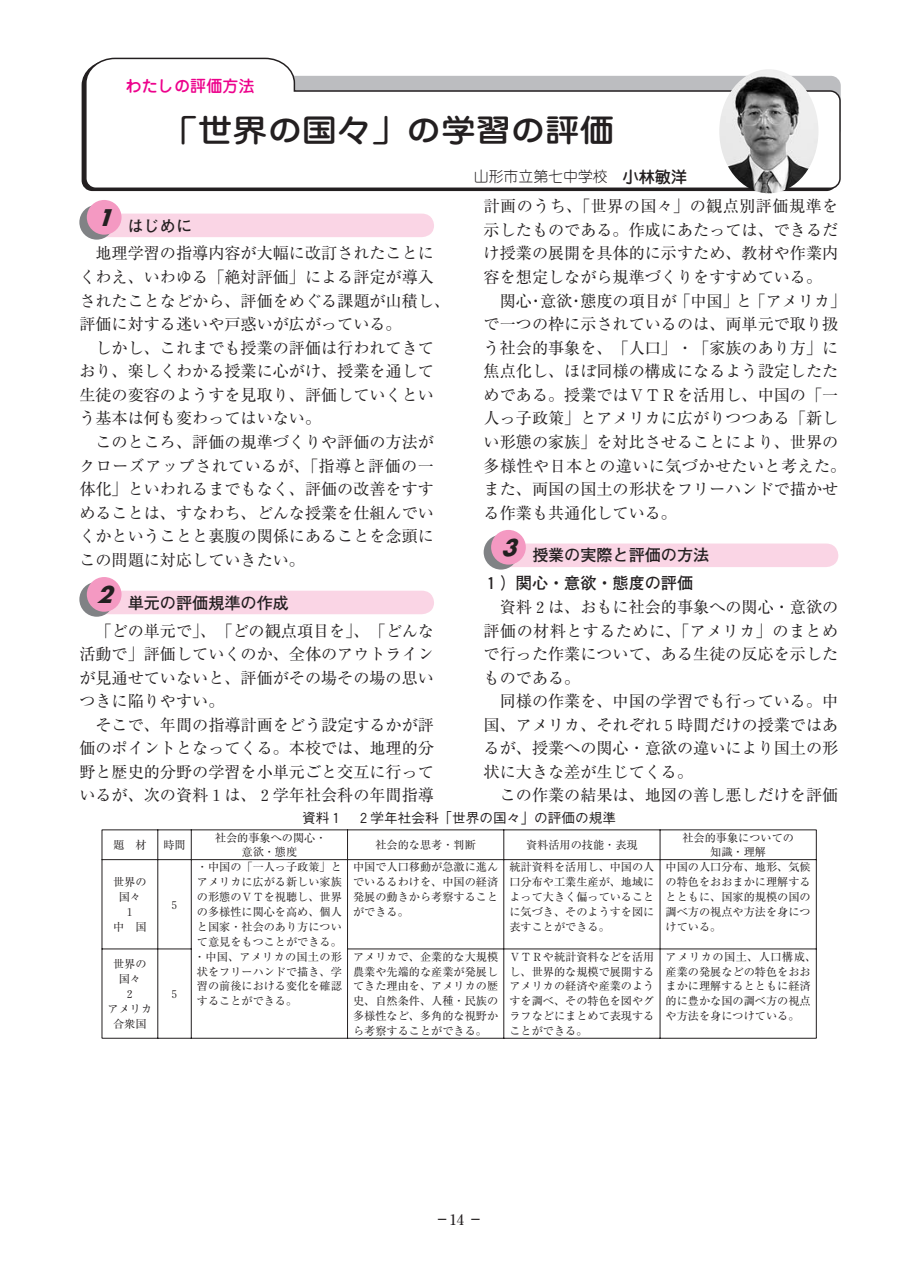
<style>
.page{position:relative;width:903px;height:1276px;background:#fff}
.page>*{position:absolute;margin:0;border:0;box-sizing:border-box;transform-origin:0 0}
.t1{font:31.32px "Jun 34 Medium 83 pv RKSJ H";color:#231f20;scale:1.11 1}
.t2{font:16.1px/23.6px "Ryumin";color:#231f20}
.t3{font:700 16.1px/27.8px "Futo Go B101";color:#231f20}
.t4{font:16.1px "Jun 34 Medium 83 pv RKSJ H";color:#ed028c}
.t5{font:14.88px "Jun 101 Light 83 pv RKSJ H";color:#231f20}
.t6{font:500 14.88px "Ryumin";color:#231f20}
.t7{font:500 13.65px "Gothic BBB";color:#231f20}
.t8{font:11.2px/14.9px "Ryumin";color:#231f20;text-align:justify}
.s1{font-family:"Jun 34 Medium 83 pv RKSJ H";font-size:16.1px}
</style>
<div class="page">
<svg style="left:84px;top:57px;width:757px;height:133px"></svg>
<img style="left:719px;top:69px;width:99px;height:124px;border-radius:50%">
<svg style="left:79px;top:205px;width:35px;height:35px"></svg>
<div style="left:87px;top:200px;width:35px;height:35px;background:#f499c2;border-radius:50%"></div>
<svg style="left:79px;top:582px;width:35px;height:35px"></svg>
<div style="left:87px;top:577px;width:35px;height:35px;background:#f499c2;border-radius:50%"></div>
<div style="left:484px;top:535px;width:34px;height:34px;background:#808285;border-radius:50%"></div>
<div style="left:491px;top:530px;width:35px;height:35px;background:#f499c2;border-radius:50%"></div>
<hr style="left:102px;top:829px;width:56px;height:1px;background:#231f20">
<hr style="left:158px;top:829px;width:33px;height:1px;background:#231f20">
<hr style="left:158px;top:829px;width:1px;height:30px;background:#231f20">
<hr style="left:192px;top:829px;width:155px;height:1px;background:#231f20">
<hr style="left:191px;top:829px;width:1px;height:30px;background:#231f20">
<hr style="left:348px;top:829px;width:156px;height:1px;background:#231f20">
<hr style="left:347px;top:829px;width:1px;height:30px;background:#231f20">
<hr style="left:504px;top:829px;width:156px;height:1px;background:#231f20">
<hr style="left:504px;top:829px;width:1px;height:30px;background:#231f20">
<hr style="left:660px;top:829px;width:157px;height:1px;background:#231f20">
<hr style="left:660px;top:829px;width:1px;height:30px;background:#231f20">
<hr style="left:102px;top:859px;width:56px;height:1px;background:#231f20">
<svg style="left:102px;top:830px;width:1px;height:29px"></svg>
<hr style="left:102px;top:860px;width:1px;height:88px;background:#231f20">
<hr style="left:158px;top:859px;width:34px;height:1px;background:#231f20">
<hr style="left:158px;top:860px;width:1px;height:88px;background:#231f20">
<hr style="left:192px;top:859px;width:156px;height:1px;background:#231f20">
<hr style="left:191px;top:860px;width:1px;height:88px;background:#231f20">
<hr style="left:348px;top:859px;width:156px;height:1px;background:#231f20">
<hr style="left:347px;top:860px;width:1px;height:88px;background:#231f20">
<hr style="left:504px;top:859px;width:156px;height:1px;background:#231f20">
<hr style="left:504px;top:860px;width:1px;height:88px;background:#231f20">
<hr style="left:660px;top:859px;width:157px;height:1px;background:#231f20">
<svg style="left:816px;top:830px;width:1px;height:29px"></svg>
<hr style="left:660px;top:860px;width:1px;height:88px;background:#231f20">
<hr style="left:816px;top:860px;width:1px;height:88px;background:#231f20">
<hr style="left:102px;top:948px;width:56px;height:1px;background:#231f20">
<hr style="left:102px;top:949px;width:1px;height:89px;background:#231f20">
<hr style="left:158px;top:948px;width:34px;height:1px;background:#231f20">
<hr style="left:158px;top:949px;width:1px;height:89px;background:#231f20">
<hr style="left:191px;top:949px;width:1px;height:89px;background:#231f20">
<hr style="left:347px;top:948px;width:157px;height:1px;background:#231f20">
<hr style="left:347px;top:949px;width:1px;height:89px;background:#231f20">
<hr style="left:504px;top:948px;width:156px;height:1px;background:#231f20">
<hr style="left:504px;top:949px;width:1px;height:89px;background:#231f20">
<hr style="left:660px;top:948px;width:157px;height:1px;background:#231f20">
<hr style="left:660px;top:949px;width:1px;height:89px;background:#231f20">
<hr style="left:816px;top:949px;width:1px;height:89px;background:#231f20">
<hr style="left:102px;top:1038px;width:56px;height:1px;background:#231f20">
<hr style="left:158px;top:1038px;width:33px;height:1px;background:#231f20">
<hr style="left:192px;top:1038px;width:155px;height:1px;background:#231f20">
<hr style="left:348px;top:1038px;width:156px;height:1px;background:#231f20">
<hr style="left:504px;top:1038px;width:156px;height:1px;background:#231f20">
<hr style="left:660px;top:1038px;width:157px;height:1px;background:#231f20">
<svg style="left:94px;top:209px;width:340px;height:28px"></svg>
<svg style="left:94px;top:585px;width:340px;height:29px"></svg>
<svg style="left:499px;top:538px;width:339px;height:29px"></svg>
<p class="t4" style="left:126px;top:80px;width:130px">わたしの評価方法</p>
<h1 class="t1" style="left:163px;top:118px;width:408px">「世界の国々」の学習の評価</h1>
<p class="t5" style="left:474px;top:171px;width:215px">山形市立第七中学校 <span class="s1">小林敏洋</span></p>
<p class="t3" style="left:128px;top:214px;width:66px">はじめに</p>
<p class="t2" style="left:79px;top:244px;width:372px">　地理学習の指導内容が大幅に改訂されたことにくわえ、いわゆる「絶対評価」による評定が導入されたことなどから、評価をめぐる課題が山積し、評価に対する迷いや戸惑いが広がっている。<br>　しかし、これまでも授業の評価は行われてきており、楽しくわかる授業に心がけ、授業を通して生徒の変容のようすを見取り、評価していくという基本は何も変わってはいない。<br>　このところ、評価の規準づくりや評価の方法がクローズアップされているが、「指導と評価の一体化」といわれるまでもなく、評価の改善をすすめることは、すなわち、どんな授業を仕組んでいくかということと裏腹の関係にあることを念頭にこの問題に対応していきたい。</p>
<p class="t3" style="left:128px;top:591px;width:163px">単元の評価規準の作成</p>
<p class="t2" style="left:79px;top:621px;width:356px">　「どの単元で」、「どの観点項目を」、「どんな活動で」評価していくのか、全体のアウトラインが見通せていないと、評価がその場その場の思いつきに陥りやすい。<br>　そこで、年間の指導計画をどう設定するかが評価のポイントとなってくる。本校では、地理的分野と歴史的分野の学習を小単元ごと交互に行っているが、次の資料１は、２学年社会科の年間指導</p>
<p class="t2" style="left:484px;top:197px;width:364px">計画のうち、「世界の国々」の観点別評価規準を示したものである。作成にあたっては、できるだけ授業の展開を具体的に示すため、教材や作業内容を想定しながら規準づくりをすすめている。<br>　関心・意欲・態度の項目が「中国」と「アメリカ」で一つの枠に示されているのは、両単元で取り扱う社会的事象を、「人口」・「家族のあり方」に焦点化し、ほぼ同様の構成になるよう設定したためである。授業ではＶＴＲを活用し、中国の「一人っ子政策」とアメリカに広がりつつある「新しい形態の家族」を対比させることにより、世界の多様性や日本との違いに気づかせたいと考えた。また、両国の国土の形状をフリーハンドで描かせる作業も共通化している。</p>
<p class="t3" style="left:484px;top:544px;width:227px;text-indent:48px">授業の実際と評価の方法<br>１）関心・意欲・態度の評価</p>
<p class="t2" style="left:484px;top:597px;width:356px">　資料２は、おもに社会的事象への関心・意欲の評価の材料とするために、「アメリカ」のまとめで行った作業について、ある生徒の反応を示したものである。<br>　同様の作業を、中国の学習でも行っている。中国、アメリカ、それぞれ５時間だけの授業ではあるが、授業への関心・意欲の違いにより国土の形状に大きな差が生じてくる。<br>　この作業の結果は、地図の善し悪しだけを評価</p>
<p class="t7" style="left:302px;top:813px;width:315px">資料１　２学年社会科「世界の国々」の評価の規準</p>
<p class="t8" style="left:113px;top:839px;width:35px">題　材</p>
<p class="t8" style="left:163px;top:839px;width:24px">時間</p>
<p class="t8" style="left:215px;top:831px;width:113px;text-align:center">社会的事象への関心・意欲・態度</p>
<p class="t8" style="left:375px;top:839px;width:102px">社会的な思考・判断</p>
<p class="t8" style="left:526px;top:839px;width:113px">資料活用の技能・表現</p>
<p class="t8" style="left:682px;top:831px;width:113px;text-align:center">社会的事象についての知識・理解</p>
<p class="t8" style="left:113px;top:876px;width:35px;text-align:center">世界の国々<br>１<br>中　国</p>
<p class="t8" style="left:194px;top:861px;width:149px">・中国の「一人っ子政策」とアメリカに広がる新しい家族の形態のＶＴを視聴し、世界の多様性に関心を高め、個人と国家・社会のあり方について意見をもつことができる。・中国、アメリカの国土の形状をフリーハンドで描き、学習の前後における変化を確認することができる。</p>
<p class="t8" style="left:353px;top:861px;width:147px">中国で人口移動が急激に進んでいるるわけを、中国の経済発展の動きから考察することができる。</p>
<p class="t8" style="left:509px;top:861px;width:147px">統計資料を活用し、中国の人口分布や工業生産が、地域によって大きく偏っていることに気づき、そのようすを図に表すことができる。</p>
<p class="t8" style="left:666px;top:861px;width:147px">中国の人口分布、地形、気候の特色をおおまかに理解するとともに、国家的規模の国の調べ方の視点や方法を身につけている。</p>
<p class="t8" style="left:169px;top:898px;width:13px">５</p>
<p class="t8" style="left:353px;top:950px;width:147px">アメリカで、企業的な大規模農業や先端的な産業が発展してきた理由を、アメリカの歴史、自然条件、人種・民族の多様性など、多角的な視野から考察することができる。</p>
<p class="t8" style="left:509px;top:950px;width:147px">ＶＴＲや統計資料などを活用し、世界的な規模で展開するアメリカの経済や産業のようすを調べ、その特色を図やグラフなどにまとめて表現することができる。</p>
<p class="t8" style="left:666px;top:950px;width:152px;text-align:left">アメリカの国土、人口構成、産業の発展などの特色をおおまかに理解するとともに経済的に豊かな国の調べ方の視点や方法を身につけている。</p>
<p class="t8" style="left:108px;top:958px;width:46px;text-align:center">世界の国々<br>２<br>アメリカ合衆国</p>
<p class="t8" style="left:169px;top:988px;width:13px">５</p>
<p class="t6" style="left:435px;top:1213px;width:50px">－14 －</p>
</div>
